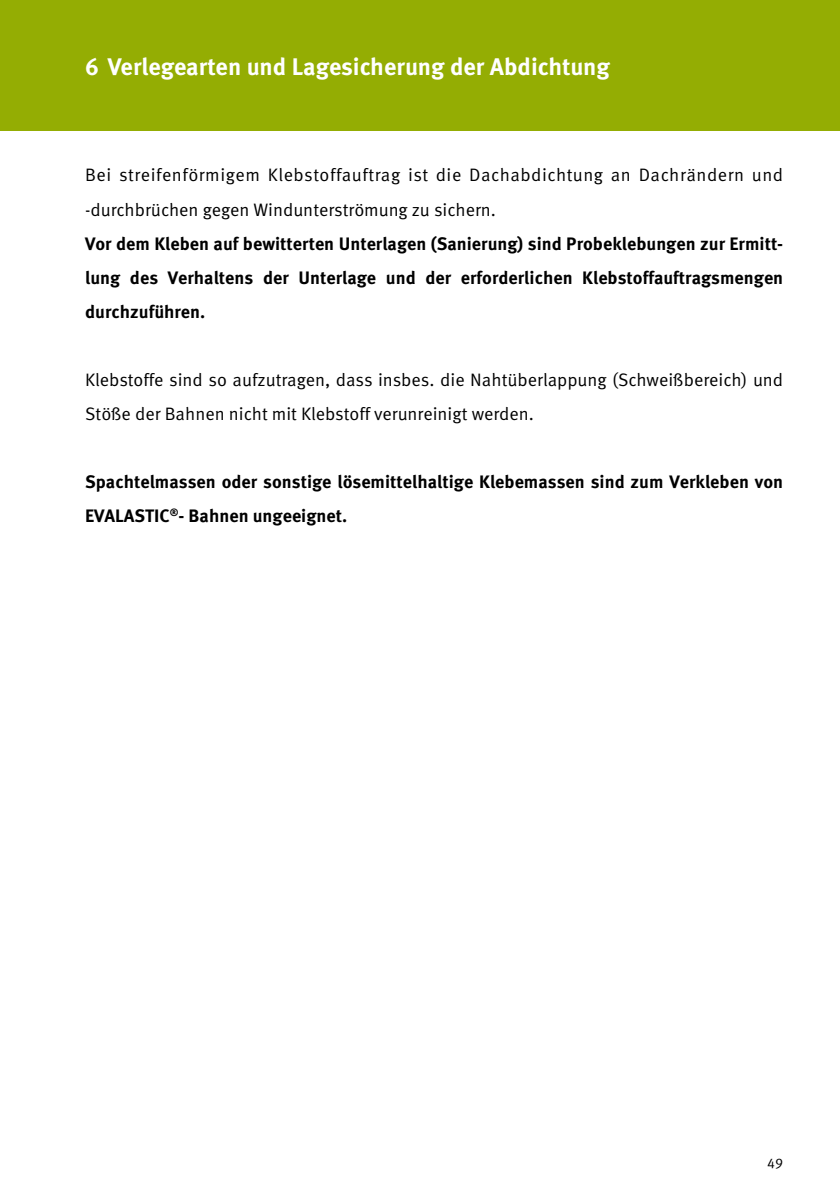
<style>
.page{position:relative;width:840px;height:1191px;background:#fff}
.page>*{position:absolute;margin:0;border:0;box-sizing:border-box;transform-origin:0 0}
.t1{font:700 24px "Meta Pro";color:#fff}
.t2{font:700 18px/34px "Meta Pro";color:#000;text-align:justify}
.t3{font:18px/34px "Meta Pro";color:#000}
.t4{font:18px/34px "Meta Pro";letter-spacing:.02em;color:#000}
.t5{font:14px "Meta Pro";color:#000}
</style>
<div class="page">
<div style="left:0;top:0;width:839px;height:130px;background:#94ad03"></div>
<h1 class="t1" style="left:85px;top:51px;width:526px">6 Verlegearten und Lagesicherung der Abdichtung</h1>
<p class="t4" style="left:85px;top:159px;width:699px">Bei streifenförmigem Klebstoffauftrag ist die Dachabdichtung an Dachrändern und -durchbrüchen gegen Windunterströmung zu sichern.</p>
<p class="t2" style="left:85px;top:227px;width:699px">Vor dem Kleben auf bewitterten Unterlagen (Sanierung) sind Probeklebungen zur Ermitt&shy;lung des Verhaltens der Unterlage und der erforderlichen Klebstoffauftragsmengen durchzuführen.</p>
<p class="t3" style="left:85px;top:363px;width:699px">Klebstoffe sind so aufzutragen, dass insbes. die Nahtüberlappung (Schweißbereich) und<br>Stöße der Bahnen nicht mit Klebstoff verunreinigt werden.</p>
<p class="t2" style="left:85px;top:465px;width:699px">Spachtelmassen oder sonstige lösemittelhaltige Klebemassen sind zum Verkleben von<br>EVALASTIC<sup>®</sup>- Bahnen ungeeignet.</p>
<p class="t5" style="left:766px;top:1154px;width:18px">49</p>
</div>
